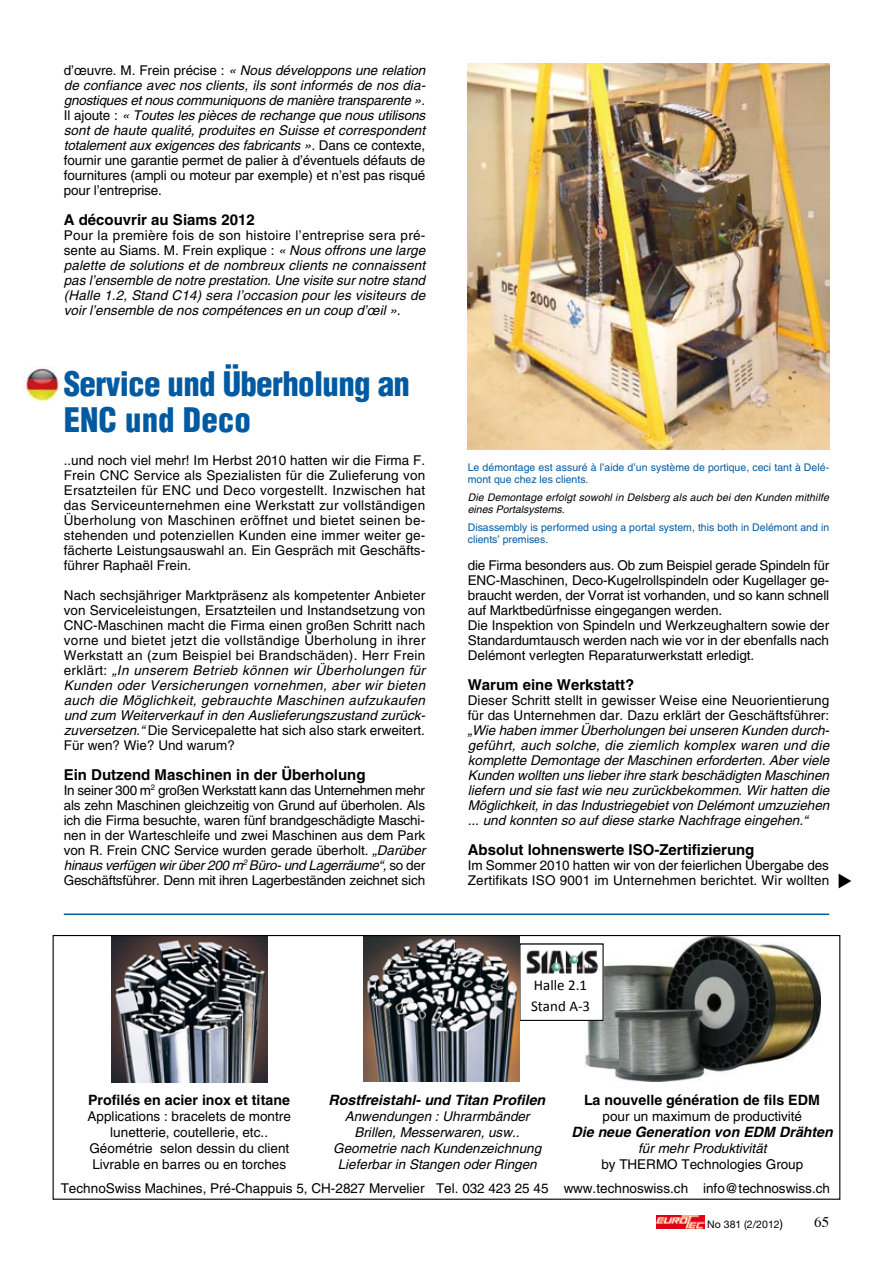
<style>
.page{position:relative;width:893px;height:1263px;background:#fff}
.page>*{position:absolute;margin:0;border:0;box-sizing:border-box;transform-origin:0 0}
.t1{font:900 condensed 33px/36px "Helvetica";letter-spacing:-.02em;color:#005aa2}
.t2{font:700 15px "Helvetica";color:#000}
.t3{font:15px "Calibri";color:#000}
.t4{font:italic 700 14.25px "Helvetica";color:#000}
.t5{font:700 14.25px "Helvetica";color:#000}
.t6{font:13.5px/15px "Helvetica";color:#000}
.t7{font:italic 13.5px/15px "Helvetica";color:#000;text-align:justify}
.t8{font:10.5px/12px "Helvetica";color:#005aa2}
.t9{font:italic 10.5px/12px "Helvetica";letter-spacing:.01em;color:#000}
.t10{font:10.5px "Helvetica Neue";color:#000}
.s1{font-style:normal}
.s2{font-style:italic}
.s3{font-size:12px}
</style>
<div class="page">
<svg style="left:656px;top:1215px;width:1px;height:13px"></svg>
<img style="left:657px;top:1215px;width:47px;height:13px">
<img style="left:468px;top:64px;width:361px;height:386px">
<img style="left:23px;top:367px;width:37px;height:35px">
<img style="left:585px;top:937px;width:235px;height:144px">
<svg style="left:520px;top:943px;width:84px;height:78px"></svg>
<img style="left:526px;top:950px;width:71px;height:24px">
<img style="left:111px;top:937px;width:157px;height:145px">
<img style="left:364px;top:937px;width:156px;height:144px">
<div style="left:53px;top:935px;width:787px;height:265px;border:1px solid #000"></div>
<hr style="left:64px;top:913px;width:765px;height:2px;background:#005aa2">
<p class="t7" style="left:64px;top:63px;width:363px"><span class="s1">d’œuvre. M. Frein précise :</span> « Nous développons une relation de confiance avec nos clients, ils sont informés de nos dia&shy;gnostiques et nous communiquons de manière transparente ».<br><span class="s1">I l ajoute :</span> « Toutes les pièces de rechange que nous utilisons sont de haute qualité, produites en Suisse et correspondent totalement aux exigences des fabricants ». <span class="s1">Dans ce contexte, fournir une garantie permet de palier à d’éventuels défauts de fournitures (ampli ou moteur par exemple) et n’est pas risqué pour l’entreprise.</span></p>
<p class="t2" style="left:64px;top:210px;width:192px">A découvrir au Siams 2012</p>
<p class="t7" style="left:64px;top:228px;width:363px"><span class="s1">Pour la première fois de son histoire l’entreprise sera pré&shy;sente au Siams. M. Frein explique :</span> « Nous offrons une large palette de solutions et de nombreux clients ne connaissent pas l’ensemble de notre prestation. Une visite sur notre stand (Halle 1.2, Stand C14) sera l’occasion pour les visiteurs de voir l’ensemble de nos compétences en un coup d’œil ».</p>
<h1 class="t1" style="left:64px;top:365px;width:348px">Service und Überholung an<br>ENC und Deco</h1>
<p class="t6" style="left:64px;top:453px;width:363px">..und noch viel mehr! I m Herbst 2010 hatten wir die Firma F.<br>Frein CNC</p>
<p class="t6" style="left:64px;top:468px;width:363px;text-indent:70px">Service als Spezialisten für die Zulieferung von<br>Ersatzteilen für ENC</p>
<p class="t6" style="left:64px;top:483px;width:363px;text-align:justify;text-indent:132px">und Deco vorgestellt. I nzwischen hat das Serviceunternehmen eine Werkstatt zur vollständigen Überholung von Maschinen eröffnet und bietet seinen be&shy;stehenden und potenziellen Kunden eine immer weiter ge&shy;fächerte Leistungsauswahl an. Ein Gespräch mit Geschäfts&shy;führer Raphaël Frein.</p>
<p class="t6" style="left:64px;top:588px;width:363px;text-align:justify">Nach sechsjähriger Marktpräsenz als kompetenter Anbieter von Serviceleistungen, Ersatzteilen und I nstandsetzung von CNC-Maschinen macht die Firma einen großen Schritt nach vorne und bietet jetzt die vollständige Überholung in ihrer Werkstatt an (zum Beispiel bei Brandschäden). Herr Frein erklärt: <span class="s2">„In unserem Betrieb können wir Überholungen für Kunden oder Versicherungen vornehmen, aber wir bieten auch die Möglichkeit, gebrauchte Maschinen aufzukaufen und zum Weiterverkauf in den Auslieferungszustand zurück&shy;zuversetzen.“</span> Die Servicepalette hat sich also stark erweitert.<br>Für wen? Wie? U nd warum?</p>
<p class="t2" style="left:64px;top:765px;width:303px">Ein Dutzend Maschinen in der Überholung</p>
<p class="t6" style="left:64px;top:783px;width:363px;text-align:justify">I n seiner 300 m<sup>2</sup> großen Werkstatt kann das Unternehmen mehr als zehn Maschinen gleichzeitig von Grund auf überholen. Als ich die Firma besuchte, waren fünf brandgeschädigte Maschi&shy;nen in der Warteschleife und zwei Maschinen aus dem Park von R. Frein CNC</p>
<p class="t6" style="left:64px;top:843px;width:363px;text-align:justify;text-indent:110px">Service wurden gerade überholt. <span class="s2">„Darüber hinaus verfügen wir über 200 m</span><sup>2</sup> <span class="s2">Büro- und Lagerräume“,</span> so der Geschäftsführer. Denn mit ihren Lagerbeständen zeichnet sich</p>
<p class="t8" style="left:468px;top:461px;width:363px">Le démontage est assuré à l’aide d’un système de portique, ceci tant à Delé&shy;mont que chez les clients.</p>
<p class="t9" style="left:468px;top:491px;width:363px">Die Demontage erfolgt sowohl in Delsberg als auch bei den Kunden mithilfe eines Portalsystems.</p>
<p class="t8" style="left:468px;top:521px;width:363px">Disassembly is performed using a portal system, this both in Delémont and in clients’ premises.</p>
<p class="t6" style="left:468px;top:558px;width:363px">die Firma besonders aus. Ob zum Beispiel gerade Spindeln für<br>ENC</p>
<p class="t6" style="left:468px;top:573px;width:363px;text-indent:28px">-Maschinen, Deco-Kugelrollspindeln oder Kugellager ge&shy;braucht werden, der Vorrat ist vorhanden, und so kann schnell auf Marktbedürfnisse eingegangen werden.<br>Die I nspektion von Spindeln und Werkzeughaltern sowie der Standardumtausch werden nach wie vor in der ebenfalls nach Delémont verlegten Reparaturwerkstatt erledigt.</p>
<p class="t2" style="left:468px;top:675px;width:168px">Warum eine Werkstatt?</p>
<p class="t6" style="left:468px;top:693px;width:363px">Dieser Schritt stellt in gewisser Weise eine Neuorientierung für das U nternehmen dar. Dazu erklärt der Geschäftsführer:</p>
<p class="t7" style="left:468px;top:723px;width:363px">„Wie haben immer Überholungen bei unseren Kunden durch&shy;geführt, auch solche, die ziemlich komplex waren und die komplette Demontage der Maschinen erforderten. Aber viele Kunden wollten uns lieber ihre stark beschädigten Maschinen liefern und sie fast wie neu zurückbekommen. Wir hatten die Möglichkeit, in das Industriegebiet von Delémont umzuziehen ... und konnten so auf diese starke Nachfrage eingehen.“</p>
<p class="t2" style="left:468px;top:840px;width:288px">Absolut lohnenswerte ISO-Zertifizierung</p>
<p class="t6" style="left:468px;top:858px;width:363px">I m Sommer 2010 hatten wir von der feierlichen Übergabe des<br>Zertifikats ISO</p>
<p class="t6" style="left:560px;top:873px;width:271px">9001 im U nternehmen berichtet. Wir wollten</p>
<p class="t3" style="left:534px;top:976px;width:55px">Halle 2.1</p>
<p class="t3" style="left:531px;top:997px;width:61px">Stand A-3</p>
<p class="t5" style="left:88px;top:1092px;width:203px">Profilés en acier inox et titane</p>
<p class="t4" style="left:329px;top:1092px;width:219px">rostfreistahl- und titan Profilen</p>
<p class="t5" style="left:584px;top:1092px;width:237px">La nouvelle génération de fils EDM</p>
<p class="t6" style="left:88px;top:1109px;width:205px">applications : bracelets de montre</p>
<p class="t7" style="left:345px;top:1109px;width:186px">Anwendungen : Uhrarmbänder</p>
<p class="t6" style="left:602px;top:1109px;width:201px">pour un maximum de productivité</p>
<p class="t6" style="left:110px;top:1125px;width:159px">lunetterie, coutellerie, etc..</p>
<p class="t7" style="left:354px;top:1125px;width:167px">Brillen, Messerwaren, usw..</p>
<p class="t4" style="left:572px;top:1123px;width:263px">Die neue generation von eDM Drähten</p>
<p class="t6" style="left:90px;top:1140px;width:201px">géométrie selon dessin du client</p>
<p class="t7" style="left:333px;top:1140px;width:210px">Geometrie nach Kundenzeichnung</p>
<p class="t7" style="left:638px;top:1140px;width:130px">für mehr Produktivität</p>
<p class="t6" style="left:92px;top:1156px;width:195px">livrable en barres ou en torches</p>
<p class="t7" style="left:338px;top:1156px;width:201px">Lieferbar in Stangen oder Ringen</p>
<p class="t6" style="left:601px;top:1156px;width:203px">by therMo technologies group</p>
<p class="t6" style="left:61px;top:1181px;width:771px">technoswiss Machines, Pré-chappuis 5, ch-2827 Mervelier tel. 032 423 25 45 www.technoswiss.ch info@technoswiss.ch</p>
<p class="t10" style="left:707px;top:1218px;width:77px">No 381 (2/2012<span class="s3">)</span></p>
</div>
